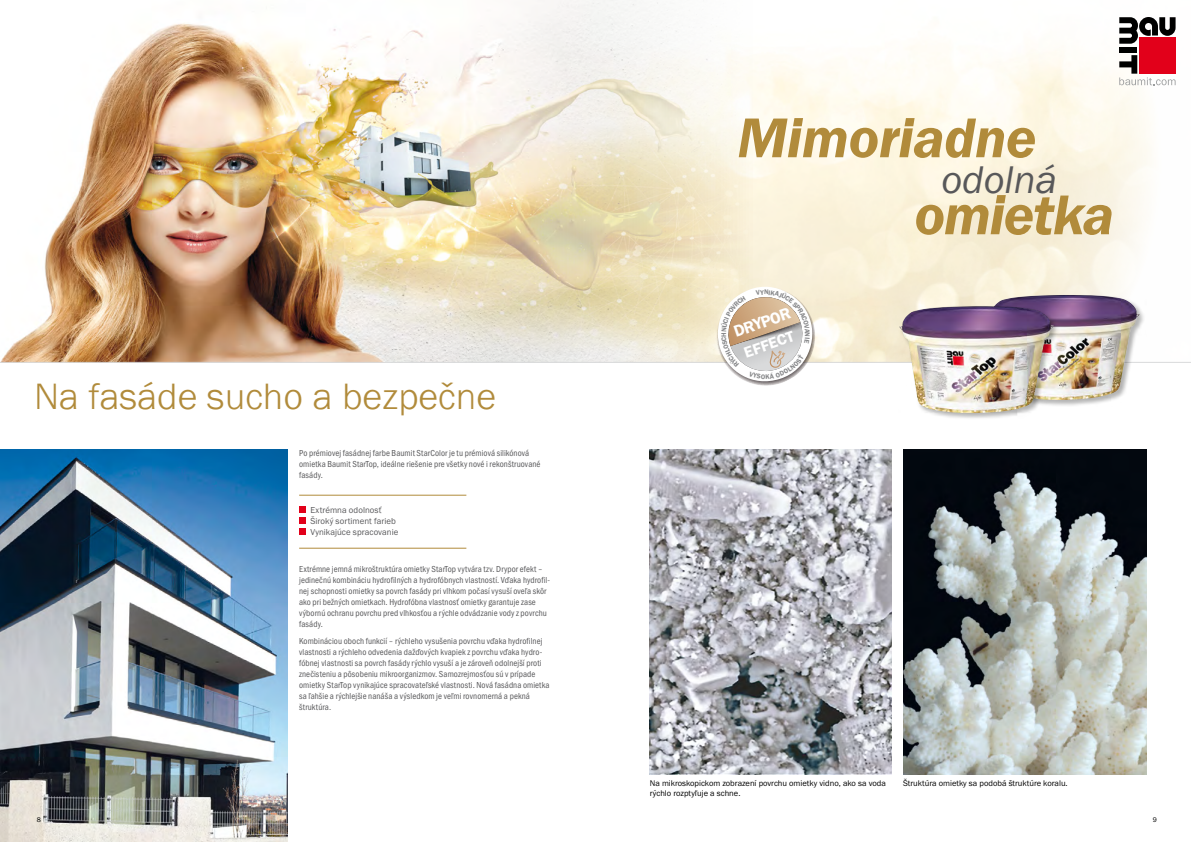
<style>
.page{position:relative;width:1191px;height:842px;background:#fff}
.page>*{position:absolute;margin:0;border:0;box-sizing:border-box;transform-origin:0 0}
.t1{font:58px "BM Franklin Gothic URW Dem Ita";letter-spacing:-.01em;color:#b18b3b}
.t2{font:40px "BM Franklin Gothic URW Boo Ita";color:#58585a}
.t3{font:300 38px "BM Franklin Gothic URW";color:#b18b3b}
.t4{font:16.7px "Franklin Got Itc TOT Dem";color:#fff}
.t5{font:15.7px "Franklin Got Itc TOT Dem";color:#fff}
.t6{font:9px/11px "BM Franklin Gothic URW Con Boo";letter-spacing:.01em;color:#58585a}
.t7{font:9px/11px "BM Franklin Gothic URW Boo";letter-spacing:.005em;color:#58585a}
.t8{font:8.5px/10px "BM Franklin Gothic URW Boo";color:#000}
.t9{font:7px "BM Franklin Gothic URW Boo";color:#000}
</style>
<div class="page">
<img style="left:903px;top:449px;width:243px;height:326px">
<img style="left:649px;top:449px;width:242px;height:326px">
<img style="left:0;top:449px;width:288px;height:393px">
<hr style="left:299px;top:495px;width:167px;height:1px;background:#b18b3b">
<hr style="left:299px;top:548px;width:167px;height:1px;background:#b18b3b">
<img style="left:803px;top:17px;width:373px;height:345px">
<img style="left:0;top:0;width:803px;height:362px">
<hr style="left:0;top:362px;width:1191px;height:1px;background:#d9dadb">
<div style="left:299px;top:506px;width:7px;height:7px;background:#e2001a"></div>
<div style="left:299px;top:517px;width:7px;height:7px;background:#e2001a"></div>
<div style="left:299px;top:528px;width:7px;height:7px;background:#e2001a"></div>
<div style="left:987px;top:294px;width:159px;height:113px;background:#000;opacity:.3"></div>
<img style="left:987px;top:295px;width:152px;height:106px">
<div style="left:898px;top:305px;width:162px;height:114px;background:#000;opacity:.3"></div>
<img style="left:899px;top:306px;width:155px;height:108px">
<div style="left:1119px;top:47px;width:18px;height:6px;background:#000"></div>
<div style="left:1139px;top:37px;width:36px;height:37px;background:#e2001a"></div>
<svg style="left:1119px;top:17px;width:56px;height:27px"></svg>
<svg style="left:1119px;top:55px;width:56px;height:30px"></svg>
<svg style="left:710px;top:280px;width:110px;height:106px"></svg>
<h1 class="t1" style="left:737px;top:100px;width:301px">Mimoriadne</h1>
<h2 class="t2" style="left:941px;top:155px;width:117px">odolná</h2>
<h1 class="t1" style="left:914px;top:177px;width:201px">omietka</h1>
<h3 class="t3" style="left:34px;top:373px;width:464px">Na fasáde sucho a bezpečne</h3>
<p class="t6" style="left:299px;top:448px;width:243px">Po prémiovej fasádnej farbe Baumit StarColor je tu prémiová silikónová omietka Baumit StarTop, ideálne riešenie pre všetky nové i rekonštruované fasády.</p>
<p class="t7" style="left:310px;top:504px;width:89px">Extrémna odolnosť<br>Široký sortiment farieb<br>Vynikajúce spracovanie</p>
<p class="t6" style="left:299px;top:563px;width:252px">Extrémne jemná mikroštruktúra omietky StarTop vytvára tzv. Drypor efekt – jedinečnú kombináciu hydrofilných a hydrofóbnych vlastností. Vďaka hydrofil&shy;nej schopnosti omietky sa povrch fasády pri vlhkom počasí vysuší oveľa skôr ako pri bežných omietkach. Hydrofóbna vlastnosť omietky garantuje zase výbornú ochranu povrchu pred vlhkosťou a rýchle odvádzanie vody z povrchu fasády.</p>
<p class="t6" style="left:299px;top:635px;width:252px">Kombináciou oboch funkcií – rýchleho vysušenia povrchu vďaka hydrofilnej vlastnosti a rýchleho odvedenia dažďových kvapiek z povrchu vďaka hydro&shy;fóbnej vlastnosti sa povrch fasády rýchlo vysuší a je zároveň odolnejší proti znečisteniu a pôsobeniu mikroorganizmov. Samozrejmosťou sú v prípade omietky StarTop vynikajúce spracovateľské vlastnosti. Nová fasádna omietka sa ľahšie a rýchlejšie nanáša a výsledkom je veľmi rovnomerná a pekná štruktúra.</p>
<h3 class="t4" style="left:731px;top:323px;width:61px;rotate:-19deg">DRYPOR</h3>
<h3 class="t5" style="left:741px;top:344px;width:54px;rotate:-19deg">EFFECT</h3>
<p class="t8" style="left:650px;top:779px;width:237px">Na mikroskopickom zobrazení povrchu omietky vidno, ako sa voda rýchlo rozptyľuje a schne.</p>
<p class="t8" style="left:903px;top:779px;width:166px">Štruktúra omietky sa podobá štruktúre koralu.</p>
<p class="t9" style="left:37px;top:815px;width:6px">8</p>
<p class="t9" style="left:1152px;top:815px;width:6px">9</p>
</div>
